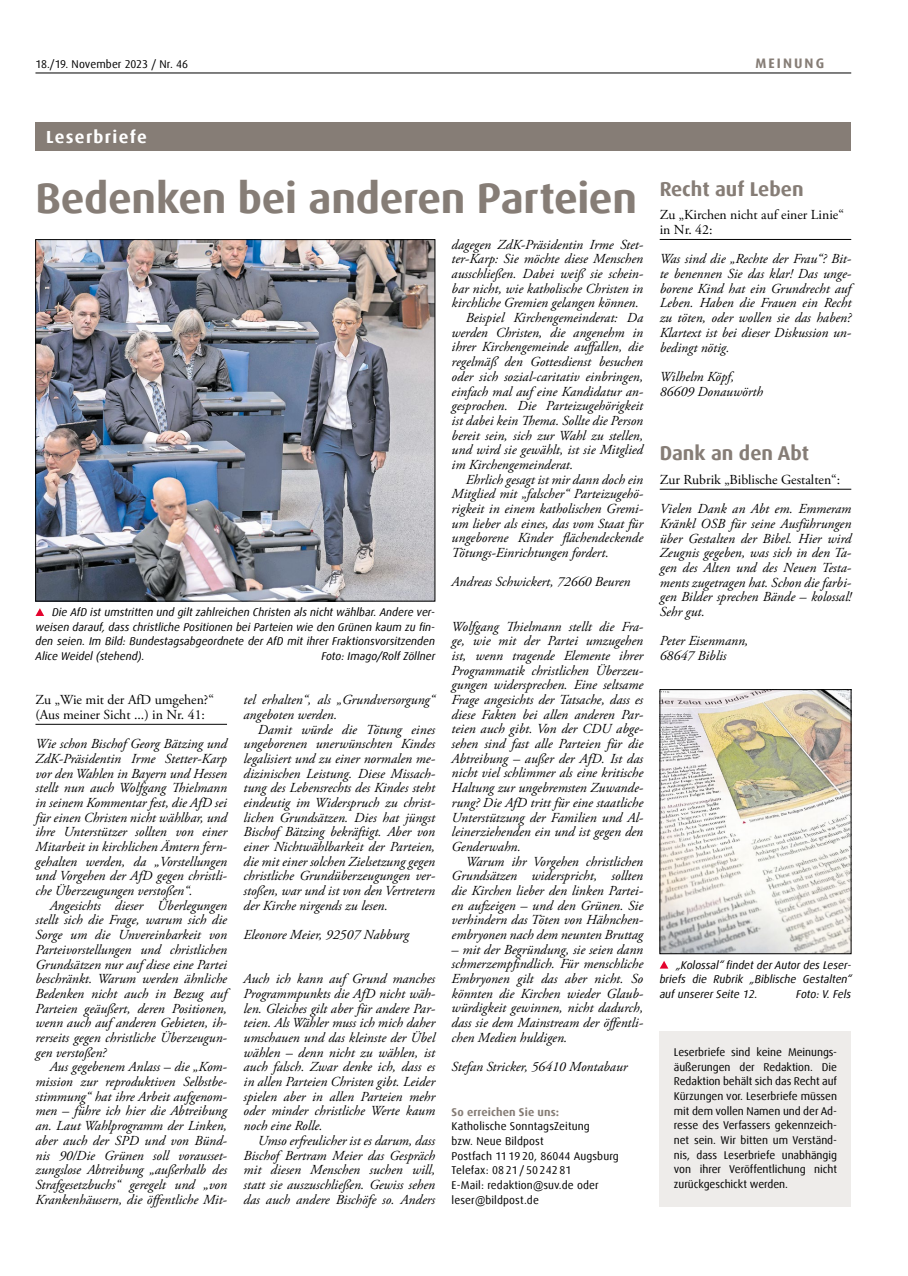
<style>
.page{position:relative;width:908px;height:1276px;background:#fff}
.page>*{position:absolute;margin:0;border:0;box-sizing:border-box;transform-origin:0 0}
.t1{font:700 42.5px "Dax Offc Pro";letter-spacing:-.005em;color:#867d76}
.t2{font:700 20px "Dax Offc Pro";color:#867d76}
.t3{font:700 17.5px "Dax Offc Pro";letter-spacing:.075em;color:#fff}
.t4{font:italic 13.75px/14.6px "Adobe Garamond Pro";color:#000;text-align:justify}
.t5{font:13.75px/14.6px "Adobe Garamond Pro";color:#000}
.t6{font:700 13.75px "Dax Offc Pro";letter-spacing:.15em;color:#867d76}
.t7{font:11.25px/14.8px "Dax Offc Pro";letter-spacing:.01em;color:#000;text-align:justify}
.t8{font:italic 11.25px/14.8px "Dax Offc Pro";color:#000;text-align:justify}
.t9{font:700 11.25px "Dax Offc Pro";letter-spacing:.01em;color:#867d76}
</style>
<div class="page">
<hr style="left:35px;top:73px;width:815px;height:1px;background:#000">
<hr style="left:35px;top:724px;width:192px;height:1px;background:#000">
<hr style="left:659px;top:489px;width:191px;height:1px;background:#000">
<hr style="left:659px;top:239px;width:191px;height:1px;background:#000">
<div style="left:659px;top:1030px;width:191px;height:176px;background:#eeecea"></div>
<div style="left:35px;top:122px;width:815px;height:29px;background:#867d76"></div>
<img style="left:661px;top:691px;width:187px;height:261px">
<div style="left:659px;top:689px;width:191px;height:265px;border:1px solid #000"></div>
<img style="left:37px;top:241px;width:396px;height:358px">
<div style="left:35px;top:239px;width:400px;height:362px;border:1px solid #000"></div>
<svg style="left:660px;top:961px;width:8px;height:7px"></svg>
<svg style="left:35px;top:608px;width:9px;height:8px"></svg>
<p class="t7" style="left:35px;top:56px;width:154px">18./19. November 2023 / Nr. 46</p>
<p class="t6" style="left:755px;top:54px;width:70px">MEINUNG</p>
<p class="t3" style="left:46px;top:125px;width:102px">Leserbriefe</p>
<h1 class="t1" style="left:35px;top:171px;width:603px">Bedenken bei anderen Parteien</h1>
<p class="t8" style="left:35px;top:605px;width:401px;text-indent:17px">Die AfD ist umstritten und gilt zahlreichen Christen als nicht wählbar. Andere ver&shy;weisen darauf, dass christliche Positionen bei Parteien wie den Grünen kaum zu fin&shy;den seien. Im Bild: Bundestagsabgeordnete der AfD mit ihrer Fraktionsvorsitzenden Alice Weidel (stehend).</p>
<p class="t8" style="left:321px;top:649px;width:115px">Foto: Imago/Rolf Zöllner</p>
<p class="t5" style="left:35px;top:693px;width:180px">Zu „Wie mit der AfD umgehen?“ (Aus meiner Sicht ...) in Nr. 41:</p>
<p class="t4" style="left:35px;top:737px;width:193px">Wie schon Bischof Georg Bätzing und ZdK-Präsidentin Irme Stetter-Karp vor den Wahlen in Bayern und Hessen stellt nun auch Wolfgang Thielmann in seinem Kommentar fest, die AfD sei für einen Christen nicht wählbar, und ihre Unterstützer sollten von einer Mitarbeit in kirchlichen Ämtern fern&shy;gehalten werden, da „Vorstellungen und Vorgehen der AfD gegen christli&shy;che Überzeugungen verstoßen“.</p>
<p class="t4" style="left:35px;top:898px;width:193px;text-indent:14px">Angesichts dieser Überlegungen stellt sich die Frage, warum sich die Sorge um die Unvereinbarkeit von Parteivorstellungen und christlichen Grundsätzen nur auf diese eine Partei beschränkt. Warum werden ähnliche Bedenken nicht auch in Bezug auf Parteien geäußert, deren Positionen, wenn auch auf anderen Gebieten, ih&shy;rerseits gegen christliche Überzeugun&shy;gen verstoßen?</p>
<p class="t4" style="left:35px;top:1060px;width:193px;text-indent:14px">Aus gegebenem Anlass – die „Kom&shy;mission zur reproduktiven Selbstbe&shy;stimmung“ hat ihre Arbeit aufgenom&shy;men – führe ich hier die Abtreibung an. Laut Wahlprogramm der Linken, aber auch der SPD und von Bünd&shy;nis 90/Die Grünen soll vorausset&shy;zungslose Abtreibung „außerhalb des Strafgesetzbuchs“ geregelt und „von Krankenhäusern, die öffentliche Mit-</p>
<p class="t4" style="left:243px;top:693px;width:193px">tel erhalten“, als „Grundversorgung“ angeboten werden.</p>
<p class="t4" style="left:243px;top:722px;width:193px;text-indent:14px">Damit würde die Tötung eines ungeborenen unerwünschten Kindes legalisiert und zu einer normalen me&shy;dizinischen Leistung. Diese Missach&shy;tung des Lebensrechts des Kindes steht eindeutig im Widerspruch zu christ&shy;lichen Grundsätzen. Dies hat jüngst Bischof Bätzing bekräftigt. Aber von einer Nichtwählbarkeit der Parteien, die mit einer solchen Zielsetzung gegen christliche Grundüberzeugungen ver&shy;stoßen, war und ist von den Vertretern der Kirche nirgends zu lesen.</p>
<p class="t4" style="left:243px;top:928px;width:167px">Eleonore Meier, 92507 Nabburg</p>
<p class="t4" style="left:243px;top:972px;width:193px">Auch ich kann auf Grund manches Programmpunkts die AfD nicht wäh&shy;len. Gleiches gilt aber für andere Par&shy;teien. Als Wähler muss ich mich daher umschauen und das kleinste der Übel wählen – denn nicht zu wählen, ist auch falsch. Zwar denke ich, dass es in allen Parteien Christen gibt. Leider spielen aber in allen Parteien mehr oder minder christliche Werte kaum noch eine Rolle.</p>
<p class="t4" style="left:243px;top:1133px;width:193px;text-indent:14px">Umso erfreulicher ist es darum, dass Bischof Bertram Meier das Gespräch mit diesen Menschen suchen will, statt sie auszuschließen. Gewiss sehen das auch andere Bischöfe so. Anders</p>
<p class="t4" style="left:451px;top:237px;width:193px">dagegen ZdK-Präsidentin Irme Stet-</p>
<p class="t4" style="left:451px;top:252px;width:193px">ter-Karp: Sie möchte diese Menschen</p>
<p class="t4" style="left:451px;top:267px;width:193px">ausschließen. Dabei weiß sie schein-</p>
<p class="t4" style="left:451px;top:281px;width:193px">bar nicht, wie katholische Christen in</p>
<p class="t4" style="left:451px;top:296px;width:189px">kirchliche Gremien gelangen können.</p>
<p class="t4" style="left:465px;top:311px;width:179px">Beispiel Kirchengemeinderat: Da</p>
<p class="t4" style="left:451px;top:325px;width:193px">werden Christen, die angenehm in</p>
<p class="t4" style="left:451px;top:340px;width:193px">ihrer Kirchengemeinde auffallen, die</p>
<p class="t4" style="left:451px;top:355px;width:193px">regelmäß den Gottesdienst besuchen</p>
<p class="t4" style="left:451px;top:369px;width:193px">oder sich sozial-caritativ einbringen,</p>
<p class="t4" style="left:451px;top:384px;width:193px">einfach mal auf eine Kandidatur an-</p>
<p class="t4" style="left:451px;top:399px;width:193px">gesprochen. Die Parteizugehörigkeit</p>
<p class="t4" style="left:451px;top:413px;width:193px">ist dabei kein Thema. Sollte die Person</p>
<p class="t4" style="left:451px;top:428px;width:193px">bereit sein, sich zur Wahl zu stellen,</p>
<p class="t4" style="left:451px;top:443px;width:193px">und wird sie gewählt, ist sie Mitglied</p>
<p class="t4" style="left:451px;top:458px;width:123px">im Kirchengemeinderat.</p>
<p class="t4" style="left:465px;top:472px;width:179px">Ehrlich gesagt ist mir dann doch ein</p>
<p class="t4" style="left:451px;top:487px;width:193px">Mitglied mit „falscher“ Parteizugehö-</p>
<p class="t4" style="left:451px;top:502px;width:193px">rigkeit in einem katholischen Gremi-</p>
<p class="t4" style="left:451px;top:516px;width:193px">um lieber als eines, das vom Staat für</p>
<p class="t4" style="left:451px;top:531px;width:193px">ungeborene Kinder flächendeckende</p>
<p class="t4" style="left:451px;top:546px;width:159px">Tötungs-Einrichtungen fordert.</p>
<p class="t4" style="left:451px;top:575px;width:180px">Andreas Schwickert, 72660 Beuren</p>
<p class="t4" style="left:451px;top:619px;width:193px">Wolfgang Thielmann stellt die Fra&shy;ge, wie mit der Partei umzugehen ist, wenn tragende Elemente ihrer Programmatik christlichen Überzeu&shy;gungen widersprechen. Eine seltsame Frage angesichts der Tatsache, dass es diese Fakten bei allen anderen Par&shy;teien auch gibt. Von der CDU abge&shy;sehen sind fast alle Parteien für die Abtreibung – außer der AfD. Ist das nicht viel schlimmer als eine kritische Haltung zur ungebremsten Zuwande&shy;rung? Die AfD tritt für eine staatliche Unterstützung der Familien und Al&shy;leinerziehenden ein und ist gegen den Genderwahn.</p>
<p class="t4" style="left:451px;top:854px;width:193px;text-indent:14px">Warum ihr Vorgehen christlichen Grundsätzen widerspricht, sollten die Kirchen lieber den linken Partei&shy;en aufzeigen – und den Grünen. Sie verhindern das Töten von Hähnchen&shy;embryonen nach dem neunten Bruttag</p>
<p class="t4" style="left:451px;top:942px;width:193px">– mit der Begründung, sie seien dann schmerzempfindlich. Für menschliche Embryonen gilt das aber nicht. So könnten die Kirchen wieder Glaub&shy;würdigkeit gewinnen, nicht dadurch, dass sie dem Mainstream der öffentli&shy;chen Medien huldigen.</p>
<p class="t4" style="left:451px;top:1060px;width:177px">Stefan Stricker, 56410 Montabaur</p>
<p class="t9" style="left:451px;top:1104px;width:109px">So erreichen Sie uns:</p>
<p class="t7" style="left:451px;top:1119px;width:169px;text-align:left">Katholische SonntagsZeitung<br>bzw. Neue Bildpost<br>Postfach 11 19 20, 86044 Augsburg<br>Telefax: 08 21 / 50 242 81<br>E-Mail: redaktion@suv.de oder leser@bildpost.de</p>
<h2 class="t2" style="left:659px;top:176px;width:145px">Recht auf Leben</h2>
<p class="t5" style="left:659px;top:208px;width:186px">Zu „Kirchen nicht auf einer Linie“ in Nr. 42:</p>
<p class="t4" style="left:659px;top:252px;width:193px">Was sind die „Rechte der Frau“? Bit&shy;te benennen Sie das klar! Das unge&shy;borene Kind hat ein Grundrecht auf Leben. Haben die Frauen ein Recht zu töten, oder wollen sie das haben?<br>Klartext ist bei dieser Diskussion un&shy;bedingt nötig.</p>
<p class="t4" style="left:659px;top:369px;width:105px">Wilhelm Köpf,<br>86609 Donauwörth</p>
<h2 class="t2" style="left:659px;top:440px;width:151px">Dank an den Abt</h2>
<p class="t5" style="left:659px;top:472px;width:182px">Zur Rubrik „Biblische Gestalten“:</p>
<p class="t4" style="left:659px;top:502px;width:193px">Vielen Dank an Abt em. Emmeram Kränkl OSB für seine Ausführungen über Gestalten der Bibel. Hier wird Zeugnis gegeben, was sich in den Ta&shy;gen des Alten und des Neuen Testa&shy;ments zugetragen hat. Schon die farbi&shy;gen Bilder sprechen Bände – kolossal!<br>Sehr gut.</p>
<p class="t4" style="left:659px;top:634px;width:90px">Peter Eisenmann,<br>68647 Biblis</p>
<p class="t8" style="left:659px;top:957px;width:194px;text-indent:16px">„Kolossal“ findet der Autor des Leser&shy;briefs die Rubrik „Biblische Gestalten“ auf unserer Seite 12.</p>
<p class="t8" style="left:795px;top:986px;width:57px">Foto: V. Fels</p>
<p class="t7" style="left:673px;top:1044px;width:165px">Leserbriefe sind keine Meinungs&shy;äußerungen der Redaktion. Die Redaktion behält sich das Recht auf Kürzungen vor. Leserbriefe müssen mit dem vollen Namen und der Ad&shy;resse des Verfassers gekennzeich&shy;net sein. Wir bitten um Verständ&shy;nis, dass Leserbriefe unabhängig von ihrer Veröffentlichung nicht zurückgeschickt werden.</p>
</div>
